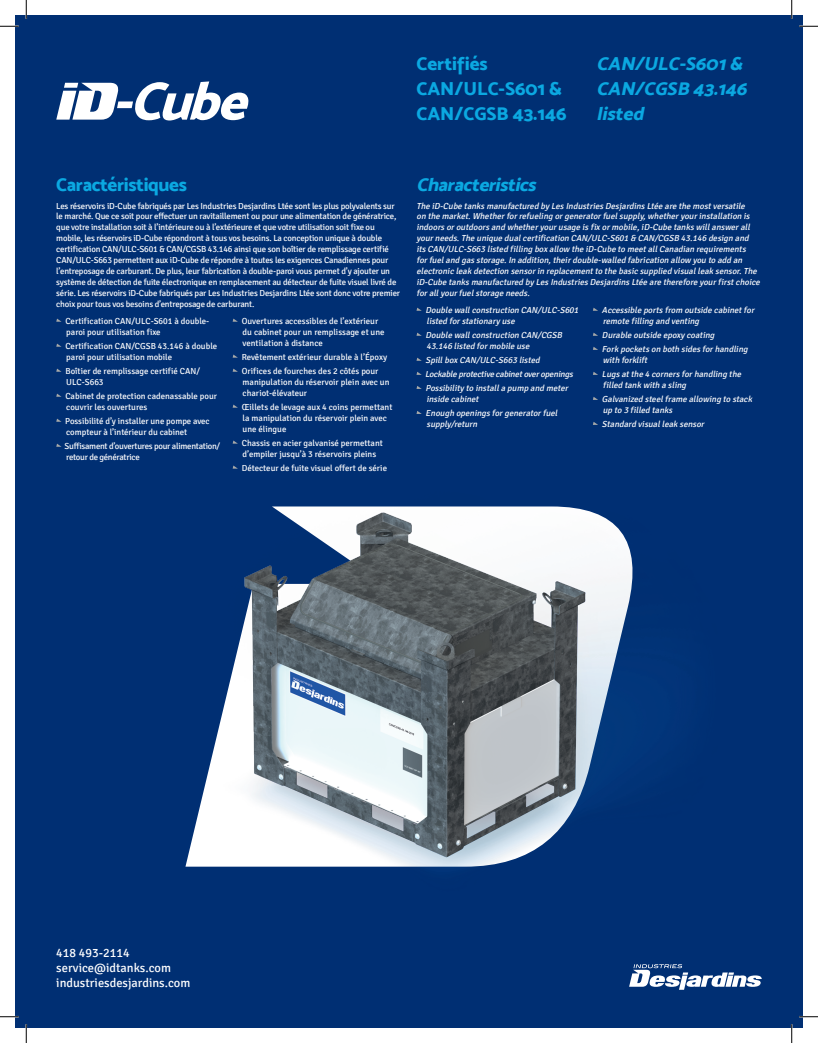
<style>
.page{position:relative;width:818px;height:1043px;background:#fff}
.page>*{position:absolute;margin:0;border:0;box-sizing:border-box;transform-origin:0 0}
.t1{font:italic 18.75px "Mosk Extra Bold 800";color:#0ba8e1}
.t2{font:18.75px "Mosk Extra Bold 800";color:#0ba8e1}
.t3{font:18.75px "Mosk Extra Bold 800";letter-spacing:-.02em;color:#0ba8e1}
.t4{font:12.5px "Signika";color:#fff}
.t5{font:italic 8.75px/11px "Signika";color:#fff}
.t6{font:8.75px/11px "Signika";letter-spacing:-.02em;color:#fff}
.t7{font:8.75px/11px "Signika";color:#fff}
</style>
<div class="page">
<div style="left:15px;top:15px;width:787px;height:1013px;background:#002f73"></div>
<svg style="left:56px;top:318px;width:6px;height:4px"></svg>
<svg style="left:56px;top:343px;width:6px;height:4px"></svg>
<svg style="left:56px;top:368px;width:6px;height:4px"></svg>
<svg style="left:56px;top:393px;width:6px;height:4px"></svg>
<svg style="left:56px;top:418px;width:6px;height:4px"></svg>
<svg style="left:56px;top:443px;width:6px;height:4px"></svg>
<svg style="left:232px;top:318px;width:6px;height:4px"></svg>
<svg style="left:232px;top:354px;width:6px;height:4px"></svg>
<svg style="left:232px;top:368px;width:6px;height:4px"></svg>
<svg style="left:232px;top:404px;width:6px;height:4px"></svg>
<svg style="left:416px;top:308px;width:6px;height:3px"></svg>
<svg style="left:416px;top:332px;width:6px;height:4px"></svg>
<svg style="left:416px;top:358px;width:6px;height:3px"></svg>
<svg style="left:416px;top:372px;width:6px;height:3px"></svg>
<svg style="left:416px;top:386px;width:6px;height:3px"></svg>
<svg style="left:416px;top:411px;width:6px;height:3px"></svg>
<svg style="left:593px;top:308px;width:5px;height:3px"></svg>
<svg style="left:593px;top:332px;width:5px;height:4px"></svg>
<svg style="left:593px;top:347px;width:5px;height:3px"></svg>
<img style="left:185px;top:465px;width:448px;height:402px">
<svg style="left:629px;top:964px;width:132px;height:25px"></svg>
<svg style="left:56px;top:81px;width:192px;height:39px"></svg>
<svg style="left:0;top:25px;width:19px;height:2px"></svg>
<svg style="left:799px;top:25px;width:19px;height:2px"></svg>
<svg style="left:0;top:1015px;width:19px;height:2px"></svg>
<svg style="left:799px;top:1015px;width:19px;height:2px"></svg>
<svg style="left:25px;top:0;width:2px;height:19px"></svg>
<svg style="left:25px;top:1024px;width:2px;height:18px"></svg>
<svg style="left:790px;top:0;width:2px;height:19px"></svg>
<svg style="left:790px;top:1024px;width:2px;height:18px"></svg>
<p class="t2" style="left:416px;top:52px;width:73px">Certifiés</p>
<p class="t2" style="left:416px;top:77px;width:147px">CAN/ULC-S601 &amp;</p>
<p class="t2" style="left:416px;top:102px;width:151px">CAN/CGSB 43.146</p>
<p class="t1" style="left:596px;top:52px;width:151px">CAN/ULC-S601&amp;</p>
<p class="t1" style="left:596px;top:77px;width:156px">CAN/CGSB 43.146</p>
<p class="t1" style="left:596px;top:102px;width:53px">listed</p>
<p class="t3" style="left:56px;top:173px;width:132px">Caractéristiques</p>
<p class="t6" style="left:56px;top:200px;width:345px">Les réservoirs iD-Cube fabriqués par Les Industries Desjardins Ltée sont les plus polyvalents sur le marché. Que ce soit pour effectuer un ravitaillement ou pour une alimentation de génératrice, que votre installation soit à l’intérieure ou à l’extérieure et que votre utilisation soit fixe ou mobile, les réservoirs iD-Cube répondront à tous vos besoins. La conception unique à double certification CAN/ULC-S601 &amp; CAN/CGSB 43.146 ainsi que son boîtier de remplissage certifié CAN/ULC-S663 permettent aux iD-Cube de répondre à toutes les exigences Canadiennes pour l’entreposage de carburant. De plus, leur fabrication à double-paroi vous permet d’y ajouter un système de détection de fuite électronique en remplacement au détecteur de fuite visuel livré de série. Les réservoirs iD-Cube fabriqués par Les Industries Desjardins Ltée sont donc votre premier choix pour tous vos besoins d’entreposage de carburant.</p>
<p class="t7" style="left:65px;top:316px;width:145px">Certification CAN/ULC-S601 à double&shy;paroi pour utilisation fixe</p>
<p class="t7" style="left:65px;top:341px;width:153px">Certification CAN/CGSB 43.146 à double paroi pour utilisation mobile</p>
<p class="t7" style="left:65px;top:366px;width:136px">Boîtier de remplissage certifié CAN/<br>ULC-S663</p>
<p class="t7" style="left:65px;top:391px;width:153px">Cabinet de protection cadenassable pour couvrir les ouvertures</p>
<p class="t6" style="left:65px;top:416px;width:146px">Possibilité d’y installer une pompe avec compteur à l’intérieur du cabinet</p>
<p class="t6" style="left:65px;top:441px;width:157px">Suffisament d’ouvertures pour alimentation/ retour de génératrice</p>
<p class="t7" style="left:242px;top:316px;width:144px">Ouvertures accessibles de l’extérieur du cabinet pour un remplissage et une ventilation à distance</p>
<p class="t7" style="left:242px;top:352px;width:147px">Revêtement extérieur durable à l’Époxy</p>
<p class="t7" style="left:242px;top:366px;width:149px">Orifices de fourches des 2 côtés pour manipulation du réservoir plein avec un chariot-élévateur</p>
<p class="t7" style="left:242px;top:402px;width:152px">Œillets de levage aux 4 coins permettant la manipulation du réservoir plein avec une élingue</p>
<p class="t7" style="left:242px;top:438px;width:142px">Chassis en acier galvanisé permettant d’empiler jusqu’à 3 réservoirs pleins</p>
<p class="t7" style="left:242px;top:463px;width:147px">Détecteur de fuite visuel offert de série</p>
<p class="t1" style="left:416px;top:173px;width:125px">Characteristics</p>
<p class="t5" style="left:416px;top:200px;width:347px">The iD-Cube tanks manufactured by Les Industries Desjardins Ltée are the mostversatile<br>on the market.Whetherforrefueling orgeneratorfuelsupply,whetheryourinstallation is indoors oroutdoors and whetheryourusage is fix ormobile,iD-Cube tanks willanswerall yourneeds.The unique dualcertification CAN/ULC-S601 &amp; CAN/CGSB 43.146 design and its CAN/ULC-S663 listed filling box allow the iD-Cube to meetallCanadian requirements forfueland gas storage.In addition,theirdouble-walled fabrication allow you to add an electronic leak detection sensorin replacementto the basic supplied visualleak sensor.The iD-Cube tanks manufactured by Les Industries Desjardins Ltée are therefore yourfirstchoice forallyourfuelstorage needs.</p>
<p class="t5" style="left:425px;top:305px;width:156px">Double wallconstruction CAN/ULC-S601 listed forstationary use</p>
<p class="t5" style="left:425px;top:330px;width:140px">Double wallconstruction CAN/CGSB<br>43.146 listed formobile use</p>
<p class="t5" style="left:425px;top:355px;width:118px">Spillbox CAN/ULC-S663 listed</p>
<p class="t5" style="left:425px;top:369px;width:151px">Lockable protective cabinetoveropenings</p>
<p class="t5" style="left:425px;top:383px;width:146px">Possibility to installa pump and meter inside cabinet</p>
<p class="t5" style="left:425px;top:408px;width:135px">Enough openings forgeneratorfuel supply/return</p>
<p class="t5" style="left:602px;top:305px;width:156px">Accessible ports from outside cabinetfor remote filling and venting</p>
<p class="t5" style="left:602px;top:330px;width:116px">Durable outside epoxy coating</p>
<p class="t5" style="left:602px;top:344px;width:149px">Fork pockets on both sides forhandling with forklift</p>
<p class="t5" style="left:602px;top:369px;width:143px">Lugs atthe 4 corners forhandling the filled tank with a sling</p>
<p class="t5" style="left:602px;top:394px;width:153px">Galvanized steelframe allowing to stack up to 3 filled tanks</p>
<p class="t5" style="left:602px;top:419px;width:106px">Standard visualleak sensor</p>
<p class="t4" style="left:56px;top:945px;width:75px">418 493-2114</p>
<p class="t4" style="left:56px;top:960px;width:116px">service@idtanks.com</p>
<p class="t4" style="left:56px;top:975px;width:135px">industriesdesjardins.com</p>
</div>
